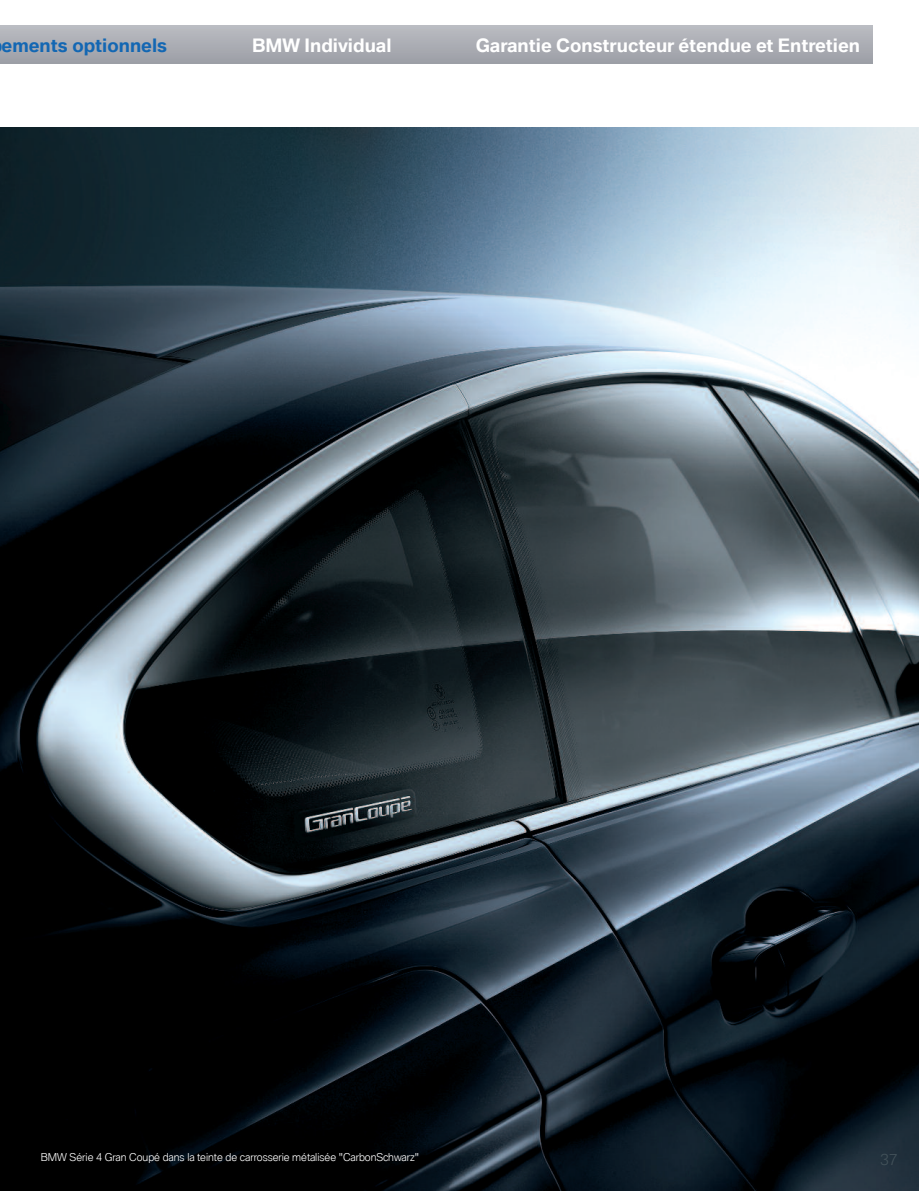
<style>
.page{position:relative;width:919px;height:1191px;background:#fff}
.page>*{position:absolute;margin:0;border:0;box-sizing:border-box;transform-origin:0 0}
.t1{font:700 18px "BMW Type Global Pro";color:#fff}
.t2{font:700 18px "BMW Type Global Pro";color:#1367b3}
.t3{font:300 15px "BMW Type Global Pro";color:#425159}
.t4{font:300 10.5px "BMW Type Global Pro";color:#fff}
</style>
<div class="page">
<img style="left:0;top:128px;width:918px;height:1063px">
<div style="left:0;top:26px;width:872px;height:38px;background:linear-gradient(to bottom,#babcc2,#9d9fa6)"></div>
<div style="left:0;top:26px;width:20px;height:38px;background:linear-gradient(to bottom,#babcc2,#9d9fa6)"></div>
<h1 class="t2" style="left:2px;top:34px;width:167px">ements optionnels</h1>
<h1 class="t1" style="left:252px;top:34px;width:141px">BMW Individual</h1>
<h1 class="t1" style="left:475px;top:34px;width:386px">Garantie Constructeur étendue et Entretien</h1>
<p class="t4" style="left:41px;top:1150px;width:380px">BMW Série 4 Gran Coupé dans la teinte de carrosserie métalisée "CarbonSchwarz"</p>
<h2 class="t3" style="left:880px;top:1150px;width:19px">37</h2>
</div>
